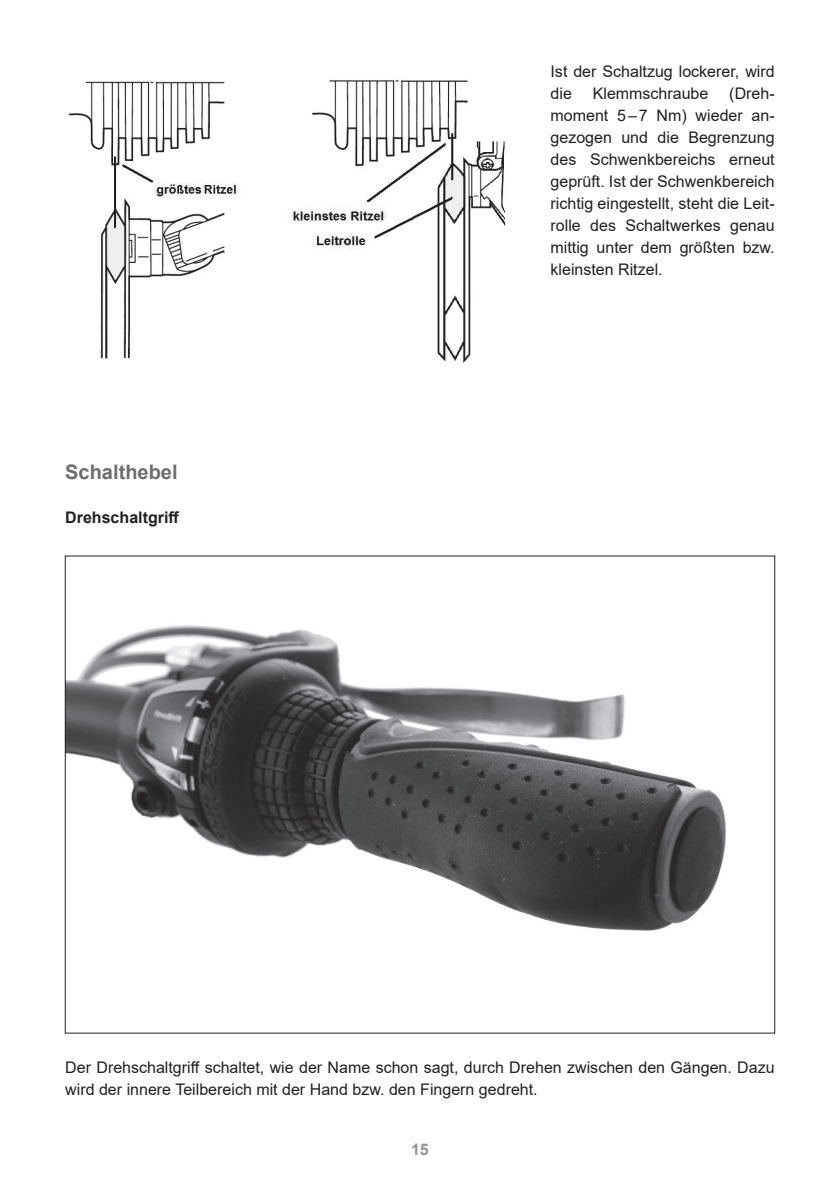
<style>
.page{position:relative;width:840px;height:1191px;background:#fff}
.page>*{position:absolute;margin:0;border:0;box-sizing:border-box;transform-origin:0 0}
.Head{font:700 20px "Arial";color:#6c6d70}
.Fließtext{font:16px/22px "Arial";color:#231f20}
.Subhead{font:700 16px "Arial";color:#231f20}
.t1{font:700 16px "Arial";color:#939598}
</style>
<div class="page">
<img style="left:67px;top:625px;width:659px;height:306px">
<img style="left:68px;top:81px;width:169px;height:278px">
<img style="left:293px;top:80px;width:213px;height:283px">
<p class="Head" style="left:65px;top:457px;width:114px">Schalthebel</p>
<p class="Subhead" style="left:65px;top:506px;width:115px">Drehschaltgriff</p>
<p class="Fließtext" style="left:550px;top:60px;width:225px">Ist der Schaltzug lockerer, wird die</p>
<p class="Fließtext" style="left:550px;top:82px;width:225px;text-align:justify;text-indent:179px">(Dreh&shy;moment 5–7 Nm) wieder an&shy;gezogen und die Begrenzung des Schwenkbereichs erneut geprüft. Ist der Schwenkbereich richtig eingestellt, steht die Leit&shy;rolle des Schaltwerkes genau mittig unter dem größten bzw. kleinsten Ritzel.</p>
<p class="Fließtext" style="left:592px;top:82px;width:117px">Klemmschraube</p>
<p class="Fließtext" style="left:65px;top:1056px;width:710px">Der Drehschaltgriff schaltet, wie der Name schon sagt, durch Drehen zwischen den Gängen. Dazu wird der innere Teilbereich mit der Hand bzw. den Fingern gedreht.</p>
<p class="t1" style="left:411px;top:1138px;width:19px">15</p>
</div>
